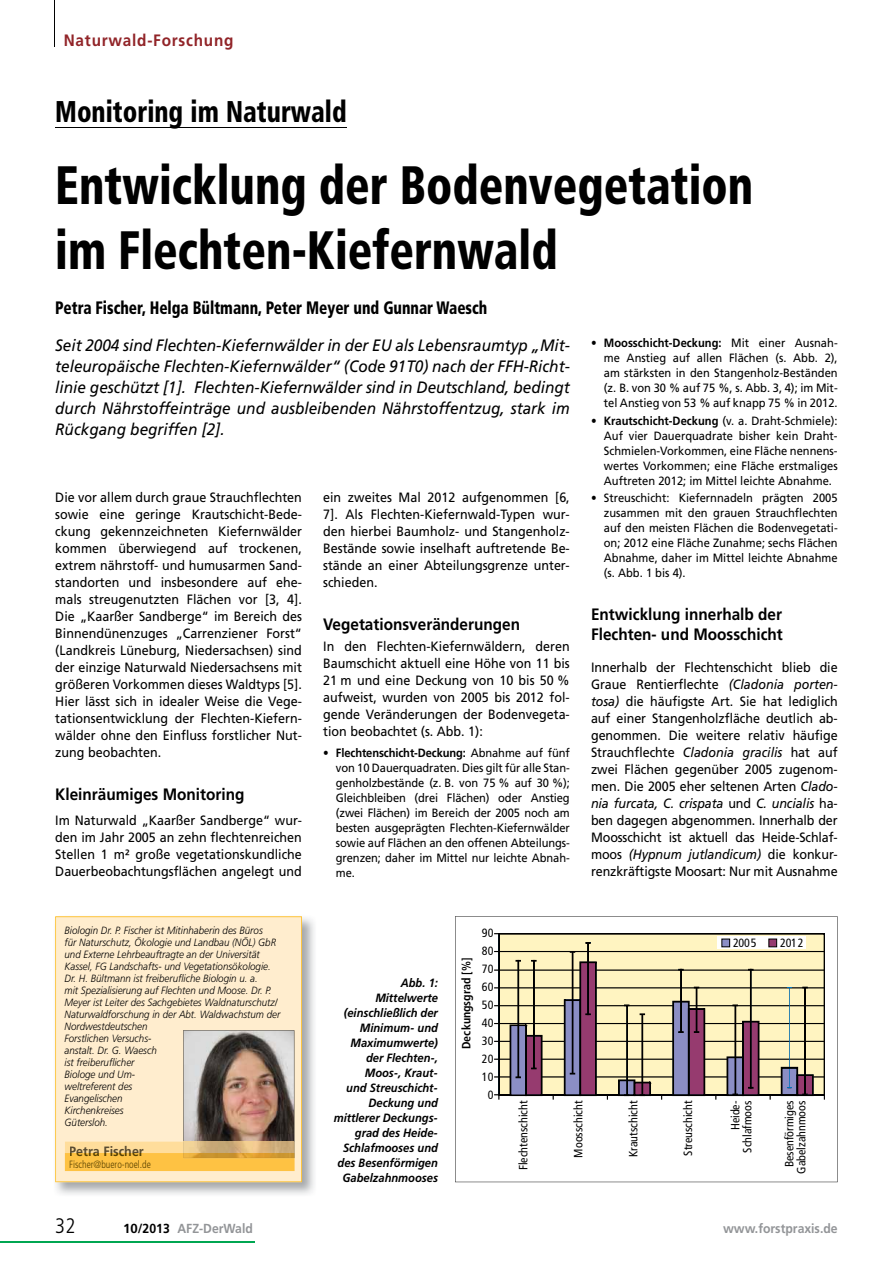
<style>
.page{position:relative;width:893px;height:1263px;background:#fff}
.page>*{position:absolute;margin:0;border:0;box-sizing:border-box;transform-origin:0 0}
.t1{font:900 condensed 54px/64.8px "Frutiger LT Std";color:#000;scale:.85 1}
.t2{font:900 condensed 30px "Frutiger LT Std";color:#000;scale:.85 1}
.t3{font:300 condensed 21px "Frutiger LT Std";color:#000}
.t4{font:900 condensed 18px "Frutiger LT Std";color:#000;scale:.85 1}
.t5{font:italic 16.5px/21px "Frutiger LT Std";color:#000;text-align:justify;scale:.93 1}
.t6{font:700 16.5px/19.5px "Frutiger LT Std";color:#000;scale:.93 1}
.t7{font:700 16.5px "Frutiger LT Std";letter-spacing:.05em;color:#912428;scale:.93 1}
.t8{font:13.5px/17px "Frutiger LT Std";color:#000;text-align:justify;scale:.93 1}
.t9{font:700 13.5px "Frutiger LT Std";color:#584b32;scale:.93 1}
.t10{font:700 13.2px "Frutiger LT Std";color:#939598;scale:.93 1}
.t11{font:12px/15px "Frutiger LT Std";color:#000;text-align:justify;scale:.93 1}
.t12{font:italic 700 12px/15px "Frutiger LT Std";color:#000;text-align:right;scale:.93 1}
.t13{font:condensed 12px/12px "Frutiger LT Std";color:#000;text-align:right}
.t14{font:700 condensed 12px "Frutiger LT Std";color:#000}
.t15{font:italic 300 10.5px/12px "Frutiger LT Std";color:#000;scale:.93 1}
.t16{font:300 condensed 10.5px "Frutiger LT Std";color:#574101;scale:.93 1}
.s1{font-weight:700}
.s2{font-style:italic}
.s3{color:#000}
</style>
<div class="page">
<hr style="left:0;top:1242px;width:255px;height:1px;background:#00a651">
<hr style="left:55px;top:0;width:1px;height:47px;background:#000">
<hr style="left:55px;top:127px;width:292px;height:1px;background:#000">
<img style="left:55px;top:917px;width:259px;height:278px">
<div style="left:55px;top:916px;width:247px;height:266px;background:#ffedce"></div>
<svg style="left:65px;top:1030px;width:230px;height:141px;background:#d0b896"></svg>
<div style="left:70px;top:1146px;width:74px;height:7px;background:#ffdd9b"></div>
<hr style="left:70px;top:1153px;width:74px;height:3px;background:#fec243">
<div style="left:70px;top:1160px;width:81px;height:8px;background:#fec243"></div>
<svg style="left:455px;top:916px;width:383px;height:266px"></svg>
<p class="t7" style="left:64px;top:31px;width:184px">Naturwald-Forschung</p>
<h2 class="t2" style="left:55px;top:94px;width:344px">Monitoring im Naturwald</h2>
<h1 class="t1" style="left:55px;top:153px;width:823px">Entwicklung der Bodenvegetation im Flechten-Kiefernwald</h1>
<h3 class="t4" style="left:55px;top:297px;width:510px">Petra Fischer, Helga Bültmann, Peter Meyer und Gunnar Waesch</h3>
<p class="t5" style="left:55px;top:335px;width:555px">Seit 2004 sind Flechten-Kiefernwälder in der EU als Lebensraumtyp „Mit&shy;teleuropäische Flechten-Kiefernwälder“ (Code 91T0) nach der FFH-Richt&shy;linie geschützt [1]. Flechten-Kiefernwälder sind in Deutschland, bedingt durch Nährstoffeinträge und ausbleibenden Nährstoffentzug, stark im Rückgang begriffen [2].</p>
<p class="t11" style="left:604px;top:336px;width:253px;text-indent:-13px"><span class="s1">• Moosschicht-Deckung:</span> Mit einer Ausnah&shy;me Anstieg auf allen Flächen (s. Abb. 2), am stärks ten in den Stangenholz-Beständen (z. B. von 30 % auf 75 %, s. Abb. 3, 4); im Mit&shy;tel Anstieg von 53 % auf knapp 75 % in 2012.</p>
<p class="t11" style="left:604px;top:413px;width:253px;text-indent:-13px"><span class="s1">• Krautschicht-Deckung</span> (v. a. Draht-Schmiele):<br>Auf vier Dauerquadrate bisher kein Draht-Schmielen-Vorkommen, eine Fläche nennens&shy;wertes Vorkommen; eine Fläche erstmaliges Auftreten 2012; im Mittel leichte Abnahme.</p>
<p class="t11" style="left:604px;top:490px;width:253px;text-indent:-13px">• Streuschicht: Kiefernnadeln prägten 2005 zusammen mit den grauen Strauchflechten auf den meisten Flächen die Bodenvegetati&shy;on; 2012 eine Fläche Zunahme; sechs Flächen Abnahme, daher im Mittel leichte Abnahme (s. Abb. 1 bis 4).</p>
<p class="t6" style="left:591px;top:605px;width:208px">Entwicklung innerhalb der<br>Flechten- und Moosschicht</p>
<p class="t8" style="left:591px;top:659px;width:267px">Innerhalb der Flechtenschicht blieb die Graue Rentierflechte <span class="s2">(Cladonia porten&shy;tosa)</span> die häufigste Art. Sie hat lediglich auf einer Stangenholzfläche deutlich ab&shy;genommen. Die weitere relativ häufige Strauchflechte <span class="s2">Cladonia gracilis</span> hat auf zwei Flächen gegenüber 2005 zugenom&shy;men. Die 2005 eher seltenen Arten <span class="s2">Clado&shy;nia furcata, C. crispata</span> und <span class="s2">C. uncialis</span> ha&shy;ben dagegen abgenommen. Innerhalb der Moosschicht ist aktuell das Heide-Schlaf&shy;moos <span class="s2">(Hypnum jutlandicum)</span> die konkur&shy;renzkräftigste Moosart: Nur mit Ausnahme</p>
<p class="t8" style="left:55px;top:489px;width:267px">Die vor allem durch graue Strauchflechten sowie eine geringe Krautschicht-Bede&shy;ckung gekennzeichneten Kiefernwälder kommen überwiegend auf trockenen, extrem nährstoff- und humusarmen Sand&shy;standorten und insbesondere auf ehe&shy;mals streugenutzten Flächen vor [3, 4].<br>Die „Kaarßer Sandberge“ im Bereich des Binnendünenzuges „Carrenziener Forst“ (Landkreis Lüneburg, Niedersachsen) sind der einzige Naturwald Niedersachsens mit größeren Vorkommen dieses Waldtyps [5].<br>Hier lässt sich in idealer Weise die Vege&shy;tationsentwicklung der Flechten-Kiefern&shy;wälder ohne den Einfluss forstlicher Nut&shy;zung beobachten.</p>
<p class="t6" style="left:55px;top:785px;width:205px">Kleinräumiges Monitoring</p>
<p class="t8" style="left:55px;top:812px;width:267px">Im Naturwald „Kaarßer Sandberge“ wur&shy;den im Jahr 2005 an zehn flechtenreichen Stellen 1 m² große vegetationskundliche Dauerbeobachtungsflächen angelegt und</p>
<p class="t8" style="left:323px;top:489px;width:267px">ein zweites Mal 2012 aufgenommen [6, 7]. Als Flechten-Kiefernwald-Typen wur&shy;den hierbei Baumholz- und Stangenholz-Bestände sowie inselhaft auftretende Be&shy;stände an einer Abteilungsgrenze unter&shy;schieden.</p>
<p class="t6" style="left:323px;top:615px;width:213px">Vegetationsveränderungen</p>
<p class="t8" style="left:323px;top:638px;width:267px">In den Flechten-Kiefernwäldern, deren Baumschicht aktuell eine Höhe von 11 bis 21 m und eine Deckung von 10 bis 50 % aufweist, wurden von 2005 bis 2012 fol&shy;gende Veränderungen der Bodenvegeta&shy;tion beobachtet (s. Abb. 1):</p>
<p class="t11" style="left:336px;top:745px;width:253px;text-indent:-13px"><span class="s1">• Flechtenschicht-Deckung:</span> Abnahme auf fünf von 10 Dauerquadraten. Dies gilt für alle Stan&shy;genholzbestände (z. B. von 75 % auf 30 %); Gleichbleiben (drei Flächen) oder Anstieg (zwei Flächen) im Bereich der 2005 noch am besten ausgeprägten Flechten-Kiefernwälder sowie auf Flächen an den offenen Abteilungs&shy;grenzen; daher im Mittel nur leichte Abnah&shy;me.</p>
<p class="t15" style="left:65px;top:924px;width:234px">Biologin Dr. P. Fischer ist Mitinhaberin des Büros<br>für Naturschutz, Ökologie und Landbau (NÖL) GbR und Externe Lehrbeauftragte an der Universität Kassel, FG Landschafts- und Vegetationsökologie.<br>Dr. H. Bültmann ist freiberufliche Biologin u. a.<br>mit Spezialisierung auf Flechten und Moose. Dr. P.<br>Meyer ist Leiter des Sachgebietes Waldnaturschutz/ Naturwaldforschung in der Abt. Waldwachstum der Nordwestdeutschen<br>Forstlichen Versuchs-<br>anstalt. Dr. G. Waesch<br>ist freiberuflicher<br>Biologe und Um-<br>weltreferent des<br>Evangelischen<br>Kirchenkreises<br>Gütersloh.</p>
<p class="t9" style="left:69px;top:1143px;width:82px">Petra Fischer</p>
<p class="t16" style="left:69px;top:1158px;width:89px">Fischer@buero-noel.de</p>
<p class="t12" style="left:334px;top:975px;width:114px">Abb. 1:<br>Mittelwerte (einschließlich der<br>Minimum- und<br>Maximumwerte) der Flechten-,<br>Moos-, Kraut-<br>und Streuschicht-<br>Deckung und mittlerer Deckungs&shy;grad des Heide-<br>Schlafmooses und des Besenförmigen<br>Gabelzahnmooses</p>
<p class="t14" style="left:459px;top:1049px;width:93px;rotate:-90deg">Deckungsgrad [%]</p>
<p class="t13" style="left:482px;top:927px;width:13px">90</p>
<p class="t13" style="left:482px;top:945px;width:13px">80</p>
<p class="t13" style="left:482px;top:963px;width:13px">70</p>
<p class="t13" style="left:482px;top:981px;width:13px">60</p>
<p class="t13" style="left:482px;top:998px;width:13px">50</p>
<p class="t13" style="left:482px;top:1016px;width:13px">40</p>
<p class="t13" style="left:482px;top:1035px;width:13px">30</p>
<p class="t13" style="left:482px;top:1053px;width:13px">20</p>
<p class="t13" style="left:482px;top:1070px;width:13px">10</p>
<p class="t13" style="left:488px;top:1088px;width:7px">0</p>
<p class="t13" style="left:733px;top:937px;width:25px">2005</p>
<p class="t13" style="left:780px;top:937px;width:25px">2012</p>
<p class="t13" style="left:517px;top:1170px;width:71px;rotate:-90deg">Flechtenschicht</p>
<p class="t13" style="left:572px;top:1157px;width:58px;rotate:-90deg">Moosschicht</p>
<p class="t13" style="left:627px;top:1157px;width:58px;rotate:-90deg">Krautschicht</p>
<p class="t13" style="left:682px;top:1156px;width:57px;rotate:-90deg">Streuschicht</p>
<p class="t13" style="left:729px;top:1152px;width:54px;rotate:-90deg">Heide-<br>Schlafmoos</p>
<p class="t13" style="left:783px;top:1174px;width:75px;text-align:center;rotate:-90deg">Besenförmiges<br>Gabelzahnmoos</p>
<h3 class="t3" style="left:55px;top:1214px;width:22px">32</h3>
<p class="t10" style="left:123px;top:1221px;width:141px"><span class="s3">10/2013</span> AFZ-DerWald</p>
<p class="t10" style="left:723px;top:1221px;width:125px">www.forstpraxis.de</p>
</div>
